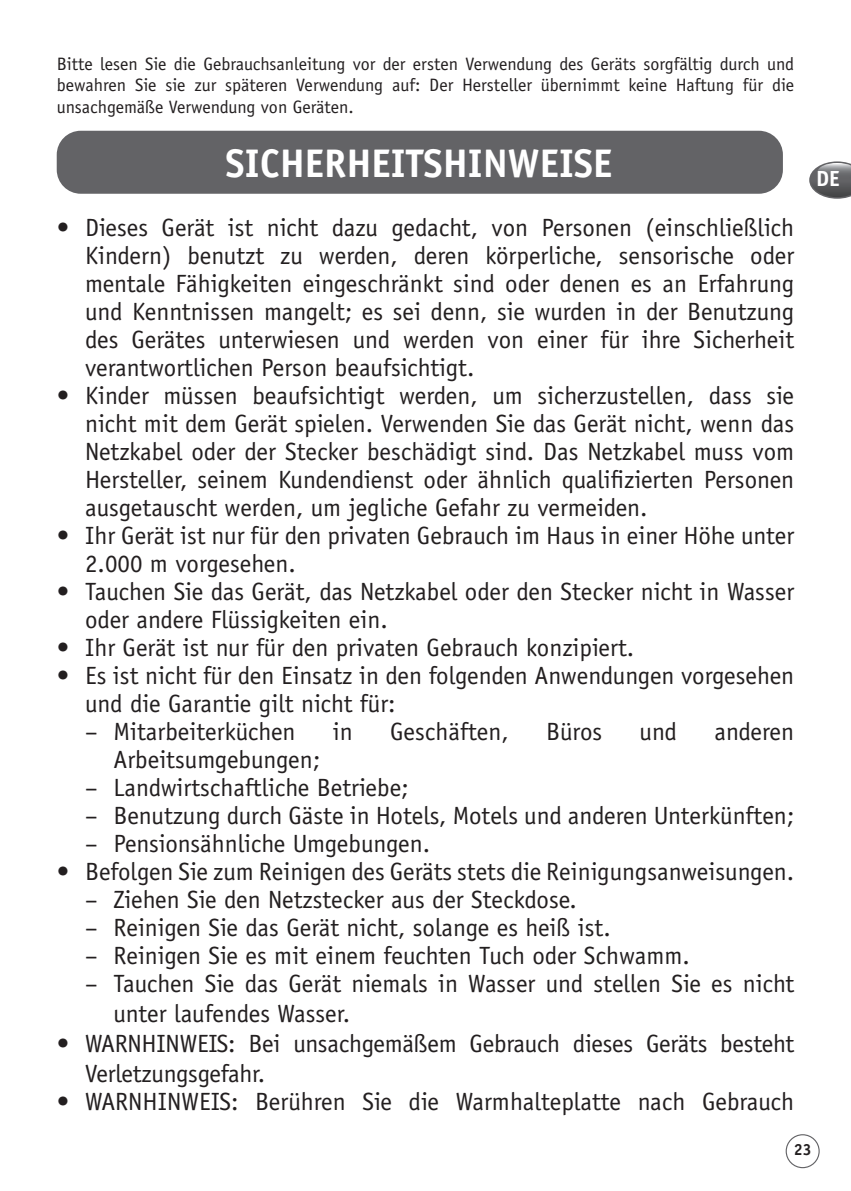
<style>
.page{position:relative;width:851px;height:1191px;background:#fff}
.page>*{position:absolute;margin:0;border:0;box-sizing:border-box;transform-origin:0 0}
.t1{font:700 40px "Officina Sans Std";color:#fff}
.t2{font:25px/28px "Officina Sans Std";color:#231f20}
.t3{font:700 22px "Officina Sans Std";color:#fff}
.t4{font:18px/21.6px "Officina Sans Std";color:#231f20;text-align:justify}
.t5{font:700 16.2px "Officina Sans Std";color:#231f20}
</style>
<div class="page">
<div style="left:785px;top:1134px;width:34px;height:34px;border:1px solid #636366;border-radius:50%"></div>
<svg style="left:809px;top:161px;width:41px;height:38px"></svg>
<div style="left:57px;top:131px;width:725px;height:63px;background:#636366;border-radius:24px"></div>
<p class="t4" style="left:57px;top:53px;width:739px">Bitte lesen Sie die Gebrauchsanleitung vor der ersten Verwendung des Geräts sorgfältig durch und bewahren Sie sie zur späteren Verwendung auf: Der Hersteller übernimmt keine Haftung für die unsachgemäße Verwendung von Geräten.</p>
<h1 class="t1" style="left:225px;top:138px;width:388px">SICHERHEITSHINWEISE</h1>
<p class="t2" style="left:85px;top:213px;width:710px;text-align:justify;text-indent:-28px">• Dieses Gerät ist nicht dazu gedacht, von Personen (einschließlich Kindern) benutzt zu werden, deren körperliche, sensorische oder mentale Fähigkeiten eingeschränkt sind oder denen es an Erfahrung und Kenntnissen mangelt; es sei denn, sie wurden in der Benutzung des Gerätes unterwiesen und werden von einer für ihre Sicherheit verantwortlichen Person beaufsichtigt.</p>
<p class="t2" style="left:85px;top:381px;width:710px;text-align:justify;text-indent:-28px">• Kinder müssen beaufsichtigt werden, um sicherzustellen, dass sie nicht mit dem Gerät spielen. Verwenden Sie das Gerät nicht, wenn das Netzkabel oder der Stecker beschädigt sind. Das Netzkabel muss vom Hersteller, seinem Kundendienst oder ähnlich qualifizierten Personen ausgetauscht werden, um jegliche Gefahr zu vermeiden.</p>
<p class="t2" style="left:85px;top:521px;width:710px;text-indent:-28px">• Ihr Gerät ist nur für den privaten Gebrauch im Haus in einer Höhe unter<br>2.000 m vorgesehen.</p>
<p class="t2" style="left:85px;top:577px;width:710px;text-indent:-28px">• Tauchen Sie das Gerät, das Netzkabel oder den Stecker nicht in Wasser oder andere Flüssigkeiten ein.</p>
<p class="t2" style="left:57px;top:633px;width:579px">• Ihr Gerät ist nur für den privaten Gebrauch konzipiert.</p>
<p class="t2" style="left:85px;top:661px;width:710px;text-indent:-28px">• Es ist nicht für den Einsatz in den folgenden Anwendungen vorgesehen und die Garantie gilt nicht für:</p>
<p class="t2" style="left:85px;top:717px;width:212px">– Mitarbeiterküchen</p>
<p class="t2" style="left:333px;top:717px;width:21px">in</p>
<p class="t2" style="left:390px;top:717px;width:120px">Geschäften,</p>
<p class="t2" style="left:546px;top:717px;width:58px">Büros</p>
<p class="t2" style="left:639px;top:717px;width:39px">und</p>
<p class="t2" style="left:714px;top:717px;width:81px">anderen</p>
<p class="t2" style="left:113px;top:745px;width:208px">Arbeitsumgebungen;</p>
<p class="t2" style="left:85px;top:773px;width:325px">– Landwirtschaftliche Betriebe;</p>
<p class="t2" style="left:85px;top:801px;width:710px">– Benutzung durch Gäste in Hotels, Motels und anderen Unterkünften;</p>
<p class="t2" style="left:85px;top:829px;width:346px">– Pensionsähnliche Umgebungen.</p>
<p class="t2" style="left:57px;top:857px;width:739px">• Befolgen Sie zum Reinigen des Geräts stets die Reinigungsanweisungen.</p>
<p class="t2" style="left:85px;top:885px;width:493px">– Ziehen Sie den Netzstecker aus der Steckdose.</p>
<p class="t2" style="left:85px;top:913px;width:527px">– Reinigen Sie das Gerät nicht, solange es heiß ist.</p>
<p class="t2" style="left:85px;top:941px;width:606px">– Reinigen Sie es mit einem feuchten Tuch oder Schwamm.</p>
<p class="t2" style="left:113px;top:968px;width:682px;line-height:30px;text-indent:-28px">– Tauchen Sie das Gerät niemals in Wasser und stellen Sie es nicht unter laufendes Wasser.</p>
<p class="t2" style="left:85px;top:1028px;width:710px;line-height:30px;text-indent:-28px">• WARNHINWEIS: Bei unsachgemäßem Gebrauch dieses Geräts besteht<br>Verletzungsgefahr.</p>
<p class="t2" style="left:57px;top:1087px;width:739px">• WARNHINWEIS: Berühren Sie die Warmhalteplatte nach Gebrauch</p>
<p class="t3" style="left:816px;top:165px;width:25px">DE</p>
<p class="t5" style="left:793px;top:1138px;width:19px">23</p>
</div>
